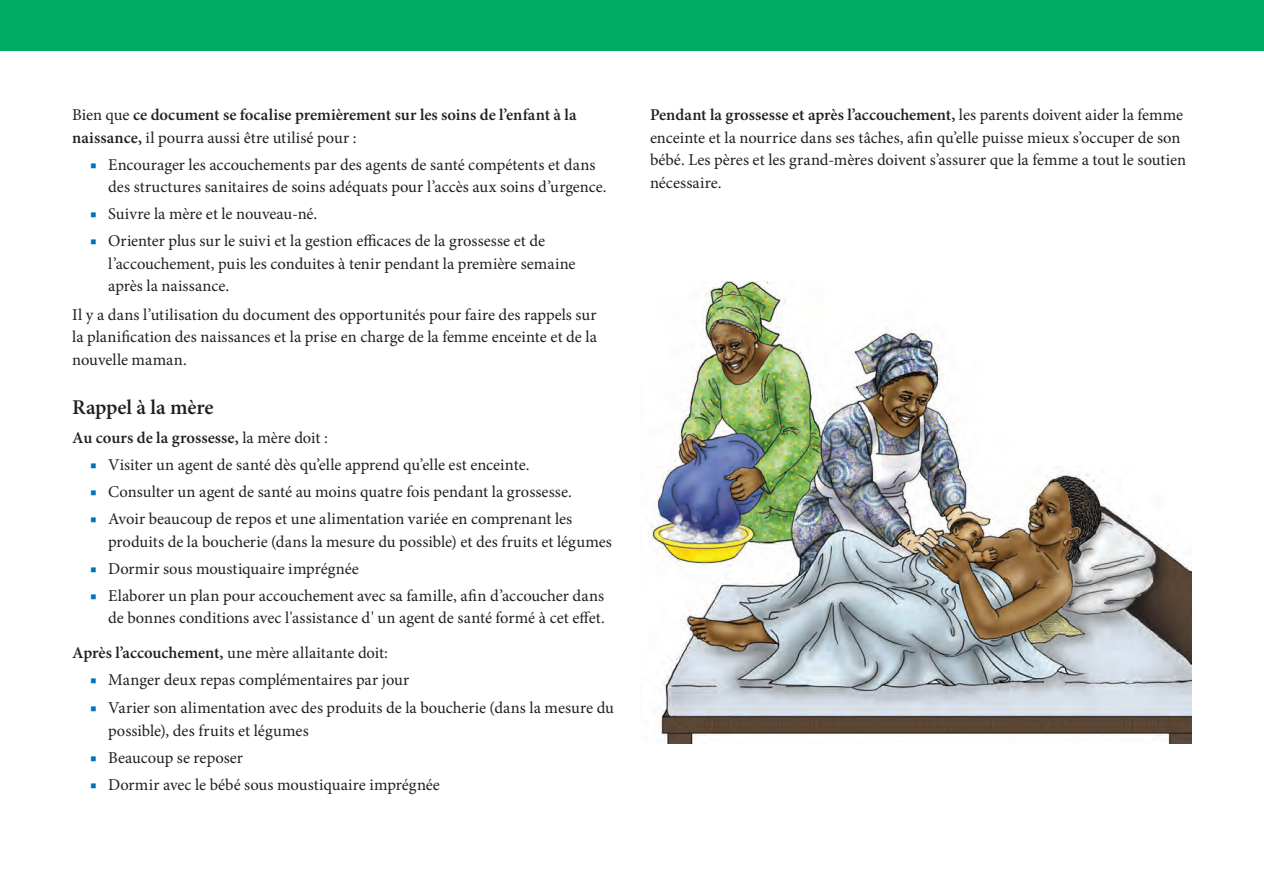
<style>
.page{position:relative;width:1264px;height:894px;background:#fff}
.page>*{position:absolute;margin:0;border:0;box-sizing:border-box;transform-origin:0 0}
.t1{font:600 21px "Minion Pro";letter-spacing:-.01em;color:#231f20}
.t2{font:16.5px/22.5px "Minion Pro";color:#231f20}
.t3{font:600 16.5px/22.5px "Minion Pro";letter-spacing:.005em;color:#231f20}
.s1{font-weight:400}
.s2{color:#0072bc}
.s3{font-weight:600}
</style>
<div class="page">
<img style="left:648px;top:281px;width:543px;height:462px">
<div style="left:0;top:0;width:1263px;height:51px;background:#00ab63"></div>
<p class="t3" style="left:72px;top:103px;width:506px"><span class="s1">Bien que</span> ce document se focalise premièrement sur les soins de l’enfant à la naissance, <span class="s1">il pourra aussi être utilisé pour :</span></p>
<p class="t2" style="left:108px;top:153px;width:500px;text-indent:-18px"><span class="s2">■</span> Encourager les accouchements par des agents de santé compétents et dans des structures sanitaires de soins adéquats pour l’accès aux soins d’urgence.</p>
<p class="t2" style="left:90px;top:203px;width:229px"><span class="s2">■</span> Suivre la mère et le nouveau-né.</p>
<p class="t2" style="left:108px;top:230px;width:469px;text-indent:-18px"><span class="s2">■</span> Orienter plus sur le suivi et la gestion efficaces de la grossesse et de l’accouchement, puis les conduites à tenir pendant la première semaine après la naissance.</p>
<p class="t2" style="left:72px;top:303px;width:526px;text-align:justify">Il y a dans l’utilisation du document des opportunités pour faire des rappels sur la planification des naissances et la prise en charge de la femme enceinte et de la nouvelle maman.</p>
<p class="t1" style="left:72px;top:393px;width:143px">Rappel à la mère</p>
<p class="t3" style="left:72px;top:426px;width:257px">Au cours de la grossesse, <span class="s1">la mère doit :</span></p>
<p class="t2" style="left:90px;top:453px;width:440px"><span class="s2">■</span> Visiter un agent de santé dès qu’elle apprend qu’elle est enceinte.</p>
<p class="t2" style="left:90px;top:480px;width:483px"><span class="s2">■</span> Consulter un agent de santé au moins quatre fois pendant la grossesse.</p>
<p class="t2" style="left:108px;top:507px;width:505px;text-indent:-18px"><span class="s2">■</span> Avoir beaucoup de repos et une alimentation variée en comprenant les produits de la boucherie (dans la mesure du possible) et des fruits et légumes</p>
<p class="t2" style="left:90px;top:557px;width:270px"><span class="s2">■</span> Dormir sous moustiquaire imprégnée</p>
<p class="t2" style="left:90px;top:584px;width:516px;text-align:right"><span class="s2">■</span> Elaborer un plan pour accouchement avec sa famille, afin d’accoucher dans de bonnes conditions avec l'assistance d' un agent de santé formé à cet effet.</p>
<p class="t2" style="left:72px;top:641px;width:317px"><span class="s3">Après l’accouchement,</span> une mère allaitante doit:</p>
<p class="t2" style="left:90px;top:668px;width:320px"><span class="s2">■</span> Manger deux repas complémentaires par jour</p>
<p class="t2" style="left:108px;top:696px;width:507px;text-indent:-18px"><span class="s2">■</span> Varier son alimentation avec des produits de la boucherie (dans la mesure du possible), des fruits et légumes</p>
<p class="t2" style="left:90px;top:746px;width:154px"><span class="s2">■</span> Beaucoup se reposer</p>
<p class="t2" style="left:90px;top:773px;width:351px"><span class="s2">■</span> Dormir avec le bébé sous moustiquaire imprégnée</p>
<p class="t2" style="left:650px;top:104px;width:537px"><span class="s3">Pendant la grossesse et après l’accouchement,</span> les parents doivent aider la femme enceinte et la nourrice dans ses tâches, afin qu’elle puisse mieux s’occuper de son bébé. Les pères et les grand-mères doivent s’assurer que la femme a tout le soutien nécessaire.</p>
</div>
